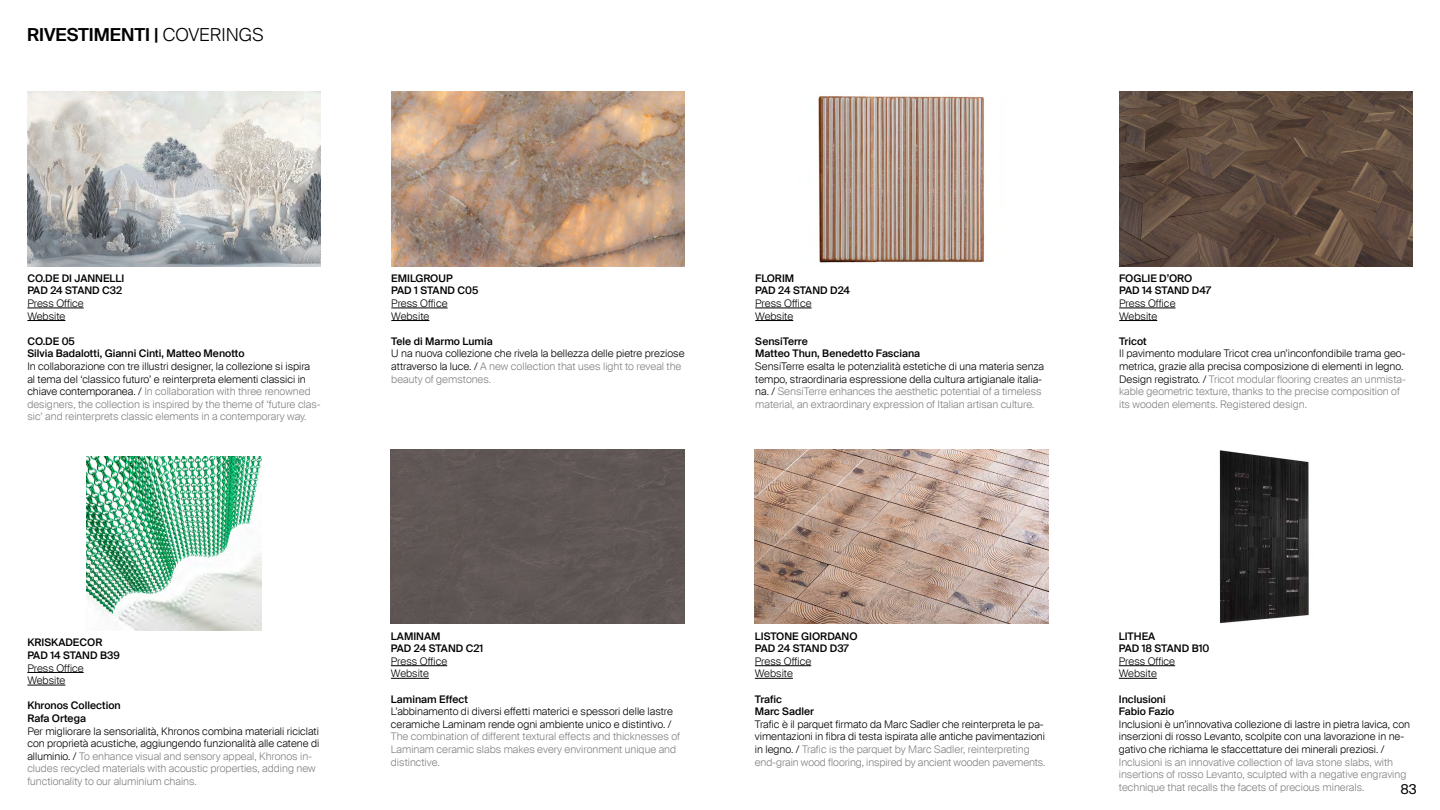
<style>
.page{position:relative;width:1440px;height:810px;background:#fff}
.page>*{position:absolute;margin:0;border:0;box-sizing:border-box;transform-origin:0 0}
.t1{font:600 18px "Suisse Intl";color:#000}
.t2{font:13.5px "Suisse Intl";color:#000}
.t3{font:300 10.5px/12.6px "Suisse Intl";color:#000}
.t4{font:300 10.5px/12.6px "Suisse Intl";color:#808080}
.t5{font:500 10.5px/12.6px "Suisse Intl";color:#000}
.s1{font-weight:300}
.s2{color:#000}
.s3{color:#808080}
</style>
<div class="page">
<img style="left:391px;top:92px;width:294px;height:174px">
<hr style="left:391px;top:308px;width:57px;height:1px;background:#000">
<hr style="left:391px;top:320px;width:38px;height:1px;background:#000">
<img style="left:818px;top:96px;width:167px;height:167px">
<hr style="left:755px;top:308px;width:57px;height:1px;background:#000">
<hr style="left:755px;top:320px;width:38px;height:1px;background:#000">
<img style="left:1119px;top:92px;width:294px;height:174px">
<hr style="left:1119px;top:308px;width:57px;height:1px;background:#000">
<hr style="left:1119px;top:320px;width:38px;height:1px;background:#000">
<img style="left:87px;top:456px;width:174px;height:175px">
<hr style="left:27px;top:672px;width:57px;height:1px;background:#000">
<hr style="left:27px;top:685px;width:38px;height:1px;background:#000">
<div style="left:391px;top:450px;width:293px;height:174px;background:#5f5755"></div>
<hr style="left:391px;top:665px;width:56px;height:1px;background:#000">
<hr style="left:391px;top:678px;width:38px;height:1px;background:#000">
<img style="left:755px;top:450px;width:293px;height:174px">
<hr style="left:755px;top:665px;width:56px;height:1px;background:#000">
<hr style="left:755px;top:678px;width:38px;height:1px;background:#000">
<img style="left:1219px;top:450px;width:90px;height:174px">
<hr style="left:1119px;top:665px;width:56px;height:1px;background:#000">
<hr style="left:1119px;top:678px;width:38px;height:1px;background:#000">
<img style="left:27px;top:92px;width:294px;height:174px">
<hr style="left:27px;top:308px;width:57px;height:1px;background:#000">
<hr style="left:27px;top:320px;width:38px;height:1px;background:#000">
<h1 class="t1" style="left:27px;top:24px;width:238px">RIVESTIMENTI | <span class="s1">COVERINGS</span></h1>
<p class="t5" style="left:27px;top:272px;width:98px">CO.DE DI JANNELLI<br>PAD 24 STAND C32</p>
<p class="t3" style="left:27px;top:297px;width:58px">Press Office<br>Website</p>
<p class="t5" style="left:27px;top:335px;width:219px">CO.DE 05<br>Silvia Badalotti, Gianni Cinti, Matteo Menotto</p>
<p class="t4" style="left:27px;top:360px;width:295px"><span class="s2">In collaborazione con tre illustri designer, la collezione si ispira<br>al tema del ‘classico futuro’ e reinterpreta elementi classici in chiave contemporanea. /</span> In collaboration with three renowned designers, the collection is inspired by the theme of ‘future clas&shy;sic’ and reinterprets classic elements in a contemporary way.</p>
<p class="t5" style="left:391px;top:272px;width:89px">EMILGROUP<br>PAD 1 STAND C05</p>
<p class="t3" style="left:391px;top:297px;width:58px">Press Office<br>Website</p>
<p class="t5" style="left:391px;top:335px;width:103px">Tele di Marmo Lumia</p>
<p class="t3" style="left:391px;top:348px;width:295px">U na nuova collezione che rivela la bellezza delle pietre preziose attraverso la luce. / <span class="s3">A new collection that uses light to reveal the beauty of gemstones.</span></p>
<p class="t5" style="left:755px;top:272px;width:96px">FLORIM<br>PAD 24 STAND D24</p>
<p class="t3" style="left:755px;top:297px;width:58px">Press Office<br>Website</p>
<p class="t5" style="left:755px;top:335px;width:166px">SensiTerre<br>Matteo Thun, Benedetto Fasciana</p>
<p class="t3" style="left:755px;top:360px;width:290px">SensiTerre esalta le potenzialità estetiche di una materia senza tempo, straordinaria espressione della cultura artigianale italia&shy;na. / <span class="s3">SensiTerre enhances the aesthetic potential of a timeless material, an extraordinary expression of Italian artisan culture.</span></p>
<p class="t5" style="left:1119px;top:272px;width:93px">FOGLIE D’ORO<br>PAD 14 STAND D47</p>
<p class="t3" style="left:1119px;top:297px;width:58px">Press Office<br>Website</p>
<p class="t5" style="left:1119px;top:335px;width:29px">Tricot</p>
<p class="t3" style="left:1119px;top:348px;width:288px">Il pavimento modulare Tricot crea un’inconfondibile trama geo&shy;metrica, grazie alla precisa composizione di elementi in legno.<br>Design registrato. / <span class="s3">Tricot modular flooring creates an unmista&shy;kable geometric texture, thanks to the precise composition of its wooden elements. Registered design.</span></p>
<p class="t5" style="left:27px;top:636px;width:94px">KRISKADECOR<br>PAD 14 STAND B39</p>
<p class="t3" style="left:27px;top:662px;width:58px">Press Office<br>Website</p>
<p class="t5" style="left:27px;top:699px;width:95px">Khronos Collection<br>Rafa Ortega</p>
<p class="t4" style="left:27px;top:725px;width:294px"><span class="s2">Per migliorare la sensorialità, Khronos combina materiali riciclati con proprietà acustiche, aggiungendo funzionalità alle catene di alluminio. /</span> To enhance visual and sensory appeal, Khronos in&shy;cludes recycled materials with acoustic properties, adding new functionality to our aluminium chains.</p>
<p class="t5" style="left:391px;top:630px;width:94px">LAMINAM<br>PAD 24 STAND C21</p>
<p class="t3" style="left:391px;top:655px;width:58px">Press Office<br>Website</p>
<p class="t5" style="left:391px;top:693px;width:79px">Laminam Effect</p>
<p class="t3" style="left:391px;top:705px;width:284px">L’abbinamento di diversi effetti materici e spessori delle lastre ceramiche Laminam rende ogni ambiente unico e distintivo. /</p>
<p class="t4" style="left:391px;top:731px;width:291px">The combination of different textural effects and thicknesses of<br>Laminam ceramic slabs makes every environment unique and distinctive.</p>
<p class="t5" style="left:755px;top:630px;width:104px">LISTONE GIORDANO<br>PAD 24 STAND D37</p>
<p class="t3" style="left:755px;top:655px;width:58px">Press Office<br>Website</p>
<p class="t5" style="left:755px;top:693px;width:61px">Trafic<br>Marc Sadler</p>
<p class="t3" style="left:755px;top:718px;width:292px">Trafic è il parquet firmato da Marc Sadler che reinterpreta le pa&shy;vimentazioni in fibra di testa ispirata alle antiche pavimentazioni in legno. / <span class="s3">Trafic is the parquet by Marc Sadler, reinterpreting end-grain wood flooring, inspired by ancient wooden pavements.</span></p>
<p class="t5" style="left:1119px;top:630px;width:92px">LITHEA<br>PAD 18 STAND B10</p>
<p class="t3" style="left:1119px;top:655px;width:58px">Press Office<br>Website</p>
<p class="t5" style="left:1119px;top:693px;width:57px">Inclusioni<br>Fabio Fazio</p>
<p class="t3" style="left:1119px;top:718px;width:293px">Inclusioni è un’innovativa collezione di lastre in pietra lavica, con inserzioni di rosso Levanto, scolpite con una lavorazione in ne&shy;gativo che richiama le sfaccettature dei minerali preziosi. /</p>
<p class="t4" style="left:1119px;top:756px;width:289px">Inclusioni is an innovative collection of lava stone slabs, with insertions of rosso Levanto, sculpted with a negative engraving technique that recalls the facets of precious minerals.</p>
<p class="t2" style="left:1400px;top:782px;width:18px">83</p>
</div>
